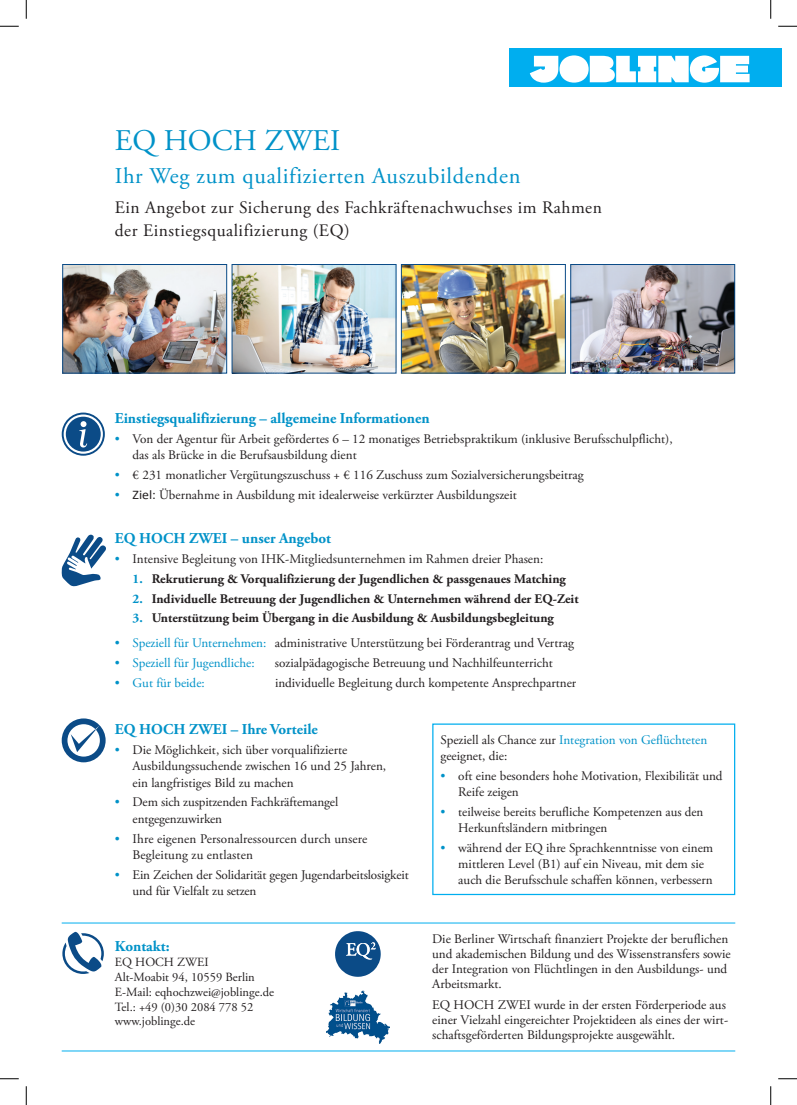
<style>
.page{position:relative;width:797px;height:1105px;background:#fff}
.page>*{position:absolute;margin:0;border:0;box-sizing:border-box;transform-origin:0 0}
.t1{font:30px "Adobe Garamond Pro";color:#0092c8}
.t2{font:22.5px "Adobe Garamond Pro";letter-spacing:.03em;color:#0092c8}
.t3{font:17.5px/22.5px "Adobe Garamond Pro";letter-spacing:.03em;color:#231f20}
.t4{font:700 15px "Adobe Garamond Pro";color:#0092c8}
.t5{font:13.12px/16.2px "Adobe Garamond Pro";color:#231f20}
.t6{font:700 13.12px "Adobe Garamond Pro";color:#231f20}
.t7{font:13.12px "Adobe Garamond Pro";color:#0092c8}
.t8{font:12.5px/14.8px "Adobe Garamond Pro";color:#231f20}
.s1{color:#0092c8}
.s2{font-family:"Calibri"}
</style>
<div class="page">
<img style="left:326px;top:991px;width:63px;height:52px">
<hr style="left:62px;top:923px;width:673px;height:1px;background:#00aeef">
<hr style="left:62px;top:1051px;width:673px;height:1px;background:#00aeef">
<svg style="left:62px;top:932px;width:42px;height:42px"></svg>
<svg style="left:335px;top:931px;width:46px;height:46px"></svg>
<div style="left:509px;top:49px;width:272px;height:38px;background:#00aeef"></div>
<svg style="left:530px;top:56px;width:28px;height:27px"></svg>
<div style="left:559px;top:55px;width:29px;height:28px;background:#fff;border-radius:50%"></div>
<svg style="left:589px;top:55px;width:160px;height:28px;background:#caeefb"></svg>
<svg style="left:61px;top:534px;width:45px;height:53px"></svg>
<svg style="left:62px;top:413px;width:43px;height:43px"></svg>
<svg style="left:62px;top:718px;width:44px;height:44px"></svg>
<div style="left:432px;top:723px;width:303px;height:172px;border:1px solid #00aeef"></div>
<img style="left:64px;top:266px;width:161px;height:105px">
<div style="left:62px;top:264px;width:165px;height:109px;border:1px solid #0b4b87"></div>
<img style="left:403px;top:266px;width:160px;height:105px">
<div style="left:401px;top:264px;width:164px;height:109px;border:1px solid #0b4b87"></div>
<img style="left:234px;top:266px;width:160px;height:105px">
<div style="left:232px;top:264px;width:164px;height:109px;border:1px solid #0b4b87"></div>
<img style="left:572px;top:266px;width:161px;height:105px">
<div style="left:570px;top:264px;width:165px;height:109px;border:1px solid #0b4b87"></div>
<svg style="left:0;top:25px;width:19px;height:2px"></svg>
<svg style="left:778px;top:25px;width:19px;height:2px"></svg>
<svg style="left:0;top:1078px;width:19px;height:1px"></svg>
<svg style="left:778px;top:1078px;width:19px;height:1px"></svg>
<svg style="left:25px;top:0;width:2px;height:19px"></svg>
<svg style="left:25px;top:1086px;width:2px;height:19px"></svg>
<svg style="left:770px;top:0;width:1px;height:19px"></svg>
<svg style="left:770px;top:1086px;width:1px;height:19px"></svg>
<h1 class="t1" style="left:115px;top:123px;width:227px">EQ HOCH ZWEI</h1>
<h2 class="t2" style="left:115px;top:163px;width:407px">Ihr Weg zum qualifizierten Auszubildenden</h2>
<h3 class="t3" style="left:115px;top:197px;width:488px">Ein Angebot zur Sicherung des Fachkräftenachwuchses im Rahmen der Einstiegsqualifizierung (EQ)</h3>
<p class="t4" style="left:115px;top:410px;width:316px">Einstiegsqualifizierung – allgemeine Informationen</p>
<p class="t5" style="left:133px;top:431px;width:541px;text-indent:-18px"><span class="s1">•</span> Von der Agentur für Arbeit gefördertes 6 – 12 monatiges Betriebspraktikum (inklusive Berufsschulpflicht), das als Brücke in die Berufsausbildung dient</p>
<p class="t5" style="left:115px;top:467px;width:470px"><span class="s1">•</span> € 231 monatlicher Vergütungszuschuss + € 116 Zuschuss zum Sozialversicherungsbeitrag</p>
<p class="t5" style="left:115px;top:487px;width:403px"><span class="s1">•</span> <span class="s2">Ziel:</span> Übernahme in Ausbildung mit idealerweise verkürzter Ausbildungszeit</p>
<p class="t4" style="left:115px;top:530px;width:217px">EQ HOCH ZWEI – unser Angebot</p>
<p class="t5" style="left:115px;top:551px;width:430px"><span class="s1">•</span> Intensive Begleitung von IHK-Mitgliedsunternehmen im Rahmen dreier Phasen:</p>
<p class="t6" style="left:133px;top:571px;width:435px"><span class="s1">1.</span> Rekrutierung &amp; Vorqualifizierung der Jugendlichen &amp; passgenaues Matching</p>
<p class="t6" style="left:133px;top:591px;width:447px"><span class="s1">2.</span> Individuelle Betreuung der Jugendlichen &amp; Unternehmen während der EQ-Zeit</p>
<p class="t6" style="left:133px;top:611px;width:423px"><span class="s1">3.</span> Unterstützung beim Übergang in die Ausbildung &amp; Ausbildungsbegleitung</p>
<p class="t5" style="left:115px;top:636px;width:460px"><span class="s1">• Speziell für Unternehmen:</span> administrative Unterstützung bei Förderantrag und Vertrag</p>
<p class="t7" style="left:115px;top:655px;width:141px">• Speziell für Jugendliche:</p>
<p class="t5" style="left:275px;top:655px;width:279px">sozialpädagogische Betreuung und Nachhilfeunterricht</p>
<p class="t7" style="left:115px;top:675px;width:91px">• Gut für beide:</p>
<p class="t5" style="left:275px;top:675px;width:303px">individuelle Begleitung durch kompetente Ansprechpartner</p>
<p class="t4" style="left:115px;top:721px;width:204px">EQ HOCH ZWEI – Ihre Vorteile</p>
<p class="t5" style="left:133px;top:742px;width:255px;text-indent:-18px"><span class="s1">•</span> Die Möglichkeit, sich über vorqualifizierte<br>Ausbildungssuchende zwischen 16 und 25 Jahren, ein langfristiges Bild zu machen</p>
<p class="t5" style="left:133px;top:795px;width:207px;text-indent:-18px"><span class="s1">•</span> Dem sich zuspitzenden Fachkräftemangel entgegenzuwirken</p>
<p class="t5" style="left:133px;top:831px;width:236px;text-indent:-18px"><span class="s1">•</span> Ihre eigenen Personalressourcen durch unsere<br>Begleitung zu entlasten</p>
<p class="t5" style="left:133px;top:867px;width:278px;text-indent:-18px"><span class="s1">•</span> Ein Zeichen der Solidarität gegen Jugendarbeitslosigkeit und für Vielfalt zu setzen</p>
<p class="t5" style="left:440px;top:732px;width:268px">Speziell als Chance zur <span class="s1">Integration von Geflüchteten </span>geeignet, die:</p>
<p class="t5" style="left:458px;top:768px;width:266px;text-indent:-18px"><span class="s1">•</span> oft eine besonders hohe Motivation, Flexibilität und<br>Reife zeigen</p>
<p class="t5" style="left:458px;top:804px;width:247px;text-indent:-18px"><span class="s1">•</span> teilweise bereits berufliche Kompetenzen aus den<br>Herkunftsländern mitbringen</p>
<p class="t5" style="left:458px;top:840px;width:256px;text-indent:-18px"><span class="s1">•</span> während der EQ ihre Sprachkenntnisse von einem mittleren Level (B1) auf ein Niveau, mit dem sie auch die Berufsschule schaffen können, verbessern</p>
<p class="t4" style="left:115px;top:938px;width:56px">Kontakt:</p>
<p class="t8" style="left:115px;top:955px;width:161px">EQ HOCH ZWEI<br>Alt-Moabit 94, 10559 Berlin<br>E-Mail: eqhochzwei@joblinge.de<br>Tel.: +49 (0)30 2084 778 52 www.joblinge.de</p>
<p class="t5" style="left:432px;top:932px;width:300px;line-height:15px">Die Berliner Wirtschaft finanziert Projekte der beruflichen und akademischen Bildung und des Wissenstransfers sowie der Integration von Flüchtlingen in den Ausbildungs- und Arbeitsmarkt.</p>
<p class="t5" style="left:432px;top:998px;width:297px;line-height:15px">EQ HOCH ZWEI wurde in der ersten Förderperiode aus einer Vielzahl eingereichter Projektideen als eines der wirt&shy;schaftsgeförderten Bildungsprojekte ausgewählt.</p>
</div>
